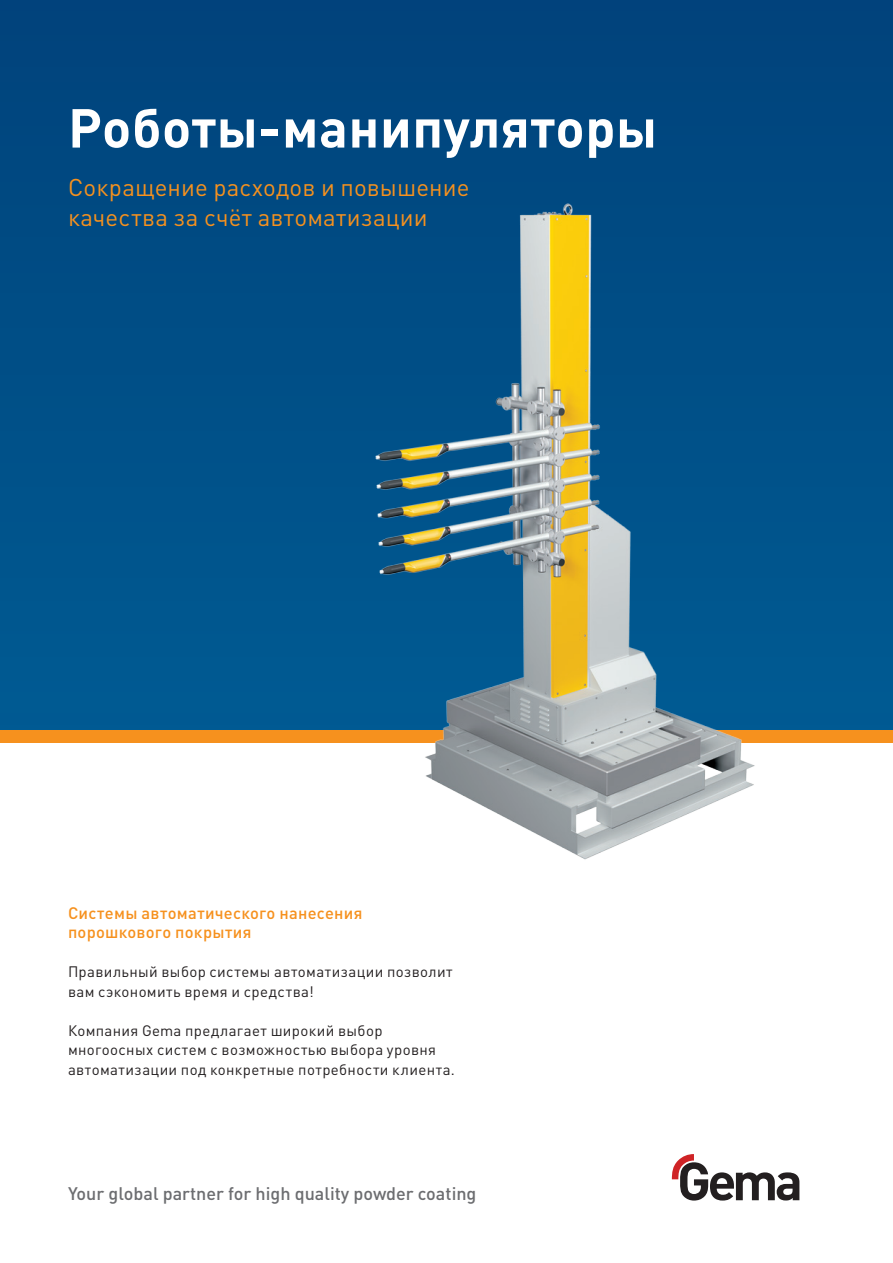
<style>
.page{position:relative;width:893px;height:1263px;background:#fff}
.page>*{position:absolute;margin:0;border:0;box-sizing:border-box;transform-origin:0 0}
.t1{font:700 54px "DIN Pro";letter-spacing:.01em;color:#fff}
.t2{font:24px/30px "DIN Pro";letter-spacing:.005em;color:#f6911e}
.t3{font:500 18px "DIN Pro";color:#6c6d70}
.t4{font:500 16.5px/19.5px "DIN Pro";letter-spacing:.015em;color:#f6911e}
.t5{font:15px/19.5px "DIN Pro";letter-spacing:.025em;color:#231f20}
</style>
<div class="page">
<div style="left:0;top:0;width:893px;height:737px;background:linear-gradient(to bottom,#00427b,#005b93)"></div>
<div style="left:0;top:730px;width:893px;height:13px;background:#f6911e"></div>
<svg style="left:672px;top:1154px;width:127px;height:46px"></svg>
<img style="left:355px;top:197px;width:414px;height:663px">
<h1 class="t1" style="left:68px;top:83px;width:591px">Роботы-манипуляторы</h1>
<h2 class="t2" style="left:68px;top:170px;width:403px">Сокращение расходов и повышение качества за счёт автоматизации</h2>
<p class="t4" style="left:68px;top:901px;width:296px">Системы автоматического нанесения порошкового покрытия</p>
<p class="t5" style="left:68px;top:960px;width:386px">Правильный выбор системы автоматизации позволит вам сэкономить время и средства!</p>
<p class="t5" style="left:68px;top:1019px;width:388px">Компания Gema предлагает широкий выбор многоосных систем с возможностью выбора уровня автоматизации под конкретные потребности клиента.</p>
<p class="t3" style="left:68px;top:1179px;width:410px">Your global partner for high quality powder coating</p>
</div>
